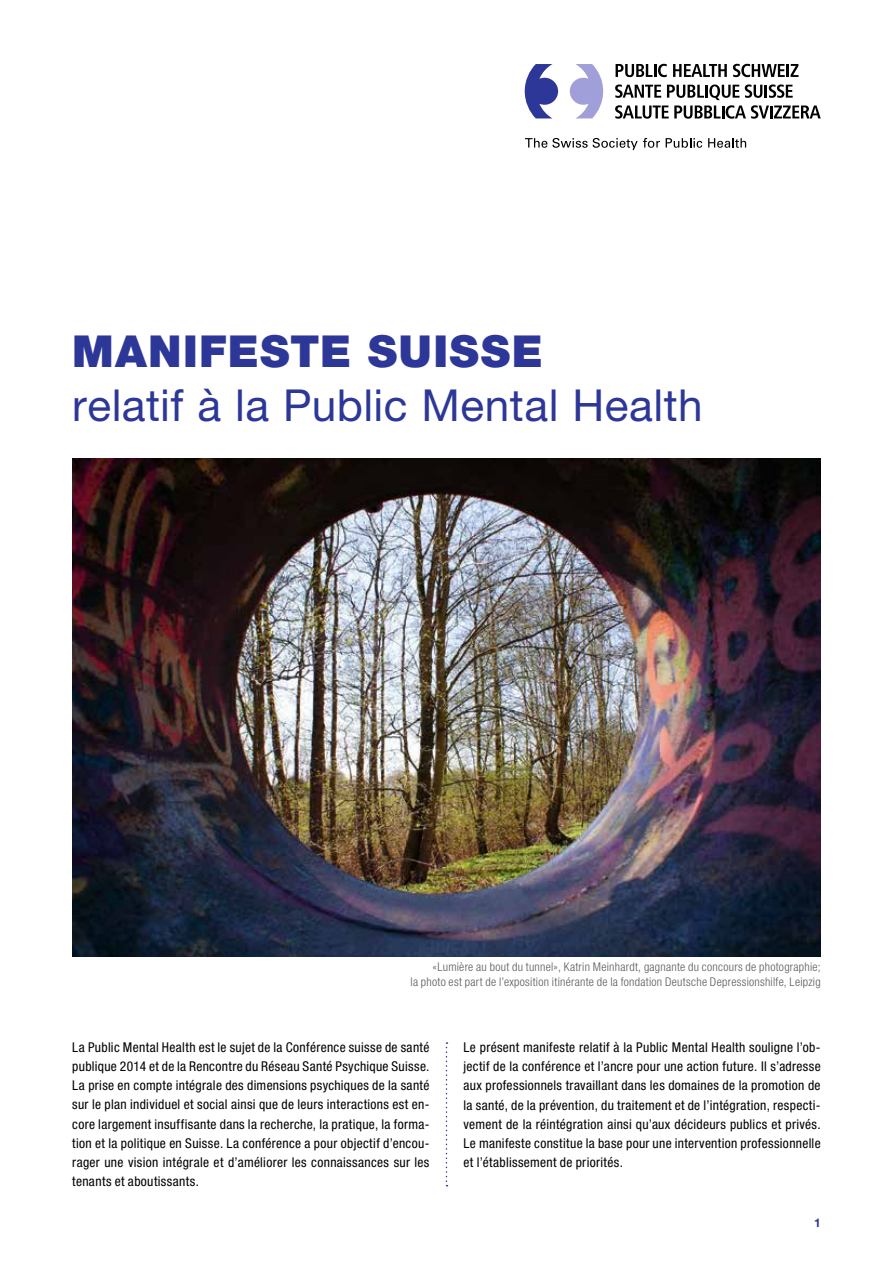
<style>
.page{position:relative;width:893px;height:1263px;background:#fff}
.page>*{position:absolute;margin:0;border:0;box-sizing:border-box;transform-origin:0 0}
.t1{font:44.1px "Helvetica Neue LT Pro";letter-spacing:.01em;color:#2d3798}
.t2{font:900 44.1px "Helvetica Neue LT Pro";letter-spacing:.03em;color:#2d3798}
.t3{font:condensed 13.5px/19.2px "Helvetica Neue LT Pro";letter-spacing:.025em;color:#000;text-align:justify}
.t4{font:300 condensed 12px/15px "Helvetica Neue LT Pro";letter-spacing:.025em;color:#5a5a59;text-align:right}
.t5{font:700 12px "Helvetica Neue LT Pro";color:#2d3798}
</style>
<div class="page">
<svg style="left:446px;top:1042px;width:1px;height:144px"></svg>
<svg style="left:525px;top:64px;width:33px;height:54px"></svg>
<svg style="left:570px;top:64px;width:33px;height:54px"></svg>
<svg style="left:616px;top:64px;width:51px;height:13px"></svg>
<svg style="left:673px;top:64px;width:54px;height:13px"></svg>
<svg style="left:733px;top:64px;width:65px;height:13px"></svg>
<svg style="left:615px;top:84px;width:206px;height:35px"></svg>
<svg style="left:525px;top:138px;width:135px;height:12px"></svg>
<svg style="left:666px;top:138px;width:36px;height:10px"></svg>
<svg style="left:708px;top:138px;width:38px;height:10px"></svg>
<img style="left:72px;top:459px;width:749px;height:497px">
<h1 class="t2" style="left:72px;top:325px;width:472px">MANIFESTE SUISSE</h1>
<h1 class="t1" style="left:72px;top:378px;width:632px">relatif à la Public Mental Health</h1>
<p class="t4" style="left:411px;top:959px;width:412px">«Lumière au bout du tunnel», Katrin Meinhardt, gagnante du concours de photographie;<br>la photo est part de l’exposition itinérante de la fondation Deutsche Depressionshilfe, Leipzig</p>
<p class="t3" style="left:72px;top:1037px;width:359px">La Public Mental Health est le sujet de la Conférence suisse de santé publique 2014 et de la Rencontre du Réseau Santé Psychique Suisse.<br>La prise en compte intégrale des dimensions psychiques de la santé sur le plan individuel et social ainsi que de leurs interactions est en&shy;core largement insuffisante dans la recherche, la pratique, la forma&shy;tion et la politique en Suisse. La conférence a pour objectif d’encou&shy;rager une vision intégrale et d’améliorer les connaissances sur les tenants et aboutissants.</p>
<p class="t3" style="left:463px;top:1037px;width:359px">Le présent manifeste relatif à la Public Mental Health souligne l’ob&shy;jectif de la conférence et l’ancre pour une action future. Il s’adresse aux professionnels travaillant dans les domaines de la promotion de la santé, de la prévention, du traitement et de l’intégration, respecti&shy;vement de la réintégration ainsi qu’aux décideurs publics et privés.<br>Le manifeste constitue la base pour une intervention professionnelle et l’établissement de priorités.</p>
<p class="t5" style="left:814px;top:1215px;width:8px">1</p>
</div>
